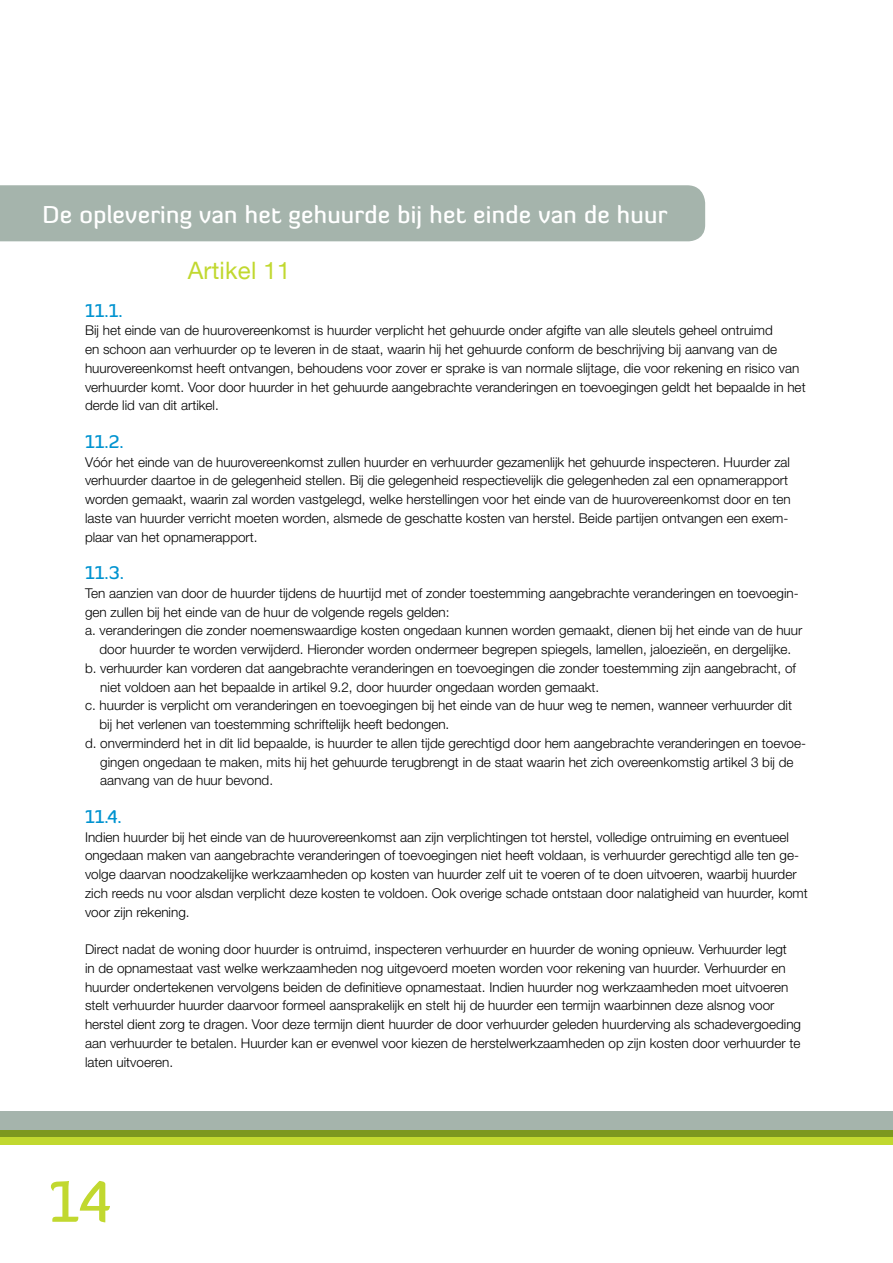
<style>
.page{position:relative;width:893px;height:1263px;background:#fff}
.page>*{position:absolute;margin:0;border:0;box-sizing:border-box;transform-origin:0 0}
.t1{font:500 56.85px "Diavlo";color:#c1d82f}
.t2{font:500 24px "Diavlo";letter-spacing:.01em;color:#fff}
.t3{font:24px "Helvetica Neue";letter-spacing:.01em;color:#c1d82f}
.t4{font:500 18px "Diavlo";color:#0093d0}
.t5{font:300 13.5px/18.8px "Helvetica Neue";color:#000}
</style>
<div class="page">
<div style="left:0;top:1111px;width:893px;height:26px;background:#a5b4ac"></div>
<svg style="left:0;top:1130px;width:893px;height:14px;background:#9eb827"></svg>
<div style="left:0;top:185px;width:705px;height:56px;background:#a5b4ac"></div>
<h2 class="t2" style="left:43px;top:204px;width:626px">De oplevering van het gehuurde bij het einde van de huur</h2>
<h2 class="t3" style="left:188px;top:262px;width:104px">Artikel 11</h2>
<h3 class="t4" style="left:85px;top:302px;width:39px">11.1.</h3>
<p class="t5" style="left:85px;top:322px;width:722px">Bij het einde van de huurovereenkomst is huurder verplicht het gehuurde onder afgifte van alle sleutels geheel ontruimd<br>en schoon aan verhuurder op te leveren in de staat, waarin hij het gehuurde conform de beschrijving bij aanvang van de huurovereenkomst heeft ontvangen, behoudens voor zover er sprake is van normale slijtage, die voor rekening en risico van verhuurder komt. Voor door huurder in het gehuurde aangebrachte veranderingen en toevoegingen geldt het bepaalde in het derde lid van dit artikel.</p>
<h3 class="t4" style="left:85px;top:434px;width:40px">11.2.</h3>
<p class="t5" style="left:85px;top:454px;width:707px">Vóór het einde van de huurovereenkomst zullen huurder en verhuurder gezamenlijk het gehuurde inspecteren. Huurder zal verhuurder daartoe in de gelegenheid stellen. Bij die gelegenheid respectievelijk die gelegenheden zal een opnamerapport worden gemaakt, waarin zal worden vastgelegd, welke herstellingen voor het einde van de huurovereenkomst door en ten laste van huurder verricht moeten worden, alsmede de geschatte kosten van herstel. Beide partijen ontvangen een exem&shy;plaar van het opnamerapport.</p>
<h3 class="t4" style="left:85px;top:565px;width:40px">11.3.</h3>
<p class="t5" style="left:85px;top:585px;width:715px">Ten aanzien van door de huurder tijdens de huurtijd met of zonder toestemming aangebrachte veranderingen en toevoegin-</p>
<p class="t5" style="left:85px;top:604px;width:366px">gen zullen bij het einde van de huur de volgende regels gelden:</p>
<p class="t5" style="left:85px;top:622px;width:719px">a. veranderingen die zonder noemenswaardige kosten ongedaan kunnen worden gemaakt, dienen bij het einde van de huur</p>
<p class="t5" style="left:100px;top:641px;width:693px">door huurder te worden verwijderd. Hieronder worden ondermeer begrepen spiegels, lamellen, jaloezieën, en dergelijke.</p>
<p class="t5" style="left:85px;top:660px;width:713px">b. verhuurder kan vorderen dat aangebrachte veranderingen en toevoegingen die zonder toestemming zijn aangebracht, of</p>
<p class="t5" style="left:100px;top:679px;width:500px">niet voldoen aan het bepaalde in artikel 9.2, door huurder ongedaan worden gemaakt.</p>
<p class="t5" style="left:85px;top:697px;width:708px">c. huurder is verplicht om veranderingen en toevoegingen bij het einde van de huur weg te nemen, wanneer verhuurder dit</p>
<p class="t5" style="left:100px;top:716px;width:351px">bij het verlenen van toestemming schriftelijk heeft bedongen.</p>
<p class="t5" style="left:85px;top:735px;width:722px">d. onverminderd het in dit lid bepaalde, is huurder te allen tijde gerechtigd door hem aangebrachte veranderingen en toevoe-</p>
<p class="t5" style="left:100px;top:754px;width:695px">gingen ongedaan te maken, mits hij het gehuurde terugbrengt in de staat waarin het zich overeenkomstig artikel 3 bij de</p>
<p class="t5" style="left:100px;top:772px;width:174px">aanvang van de huur bevond.</p>
<h3 class="t4" style="left:85px;top:809px;width:38px">11.4.</h3>
<p class="t5" style="left:85px;top:829px;width:724px">Indien huurder bij het einde van de huurovereenkomst aan zijn verplichtingen tot herstel, volledige ontruiming en eventueel ongedaan maken van aangebrachte veranderingen of toevoegingen niet heeft voldaan, is verhuurder gerechtigd alle ten ge&shy;volge daarvan noodzakelijke werkzaamheden op kosten van huurder zelf uit te voeren of te doen uitvoeren, waarbij huurder zich reeds nu voor alsdan verplicht deze kosten te voldoen. Ook overige schade ontstaan door nalatigheid van huurder, komt voor zijn rekening.</p>
<p class="t5" style="left:85px;top:941px;width:718px">Direct nadat de woning door huurder is ontruimd, inspecteren verhuurder en huurder de woning opnieuw. Verhuurder legt<br>in de opnamestaat vast welke werkzaamheden nog uitgevoerd moeten worden voor rekening van huurder. Verhuurder en huurder ondertekenen vervolgens beiden de definitieve opnamestaat. Indien huurder nog werkzaamheden moet uitvoeren stelt verhuurder huurder daarvoor formeel aansprakelijk en stelt hij de huurder een termijn waarbinnen deze alsnog voor herstel dient zorg te dragen. Voor deze termijn dient huurder de door verhuurder geleden huurderving als schadevergoeding aan verhuurder te betalen. Huurder kan er evenwel voor kiezen de herstelwerkzaamheden op zijn kosten door verhuurder te laten uitvoeren.</p>
<h1 class="t1" style="left:49px;top:1177px;width:64px">14</h1>
</div>
